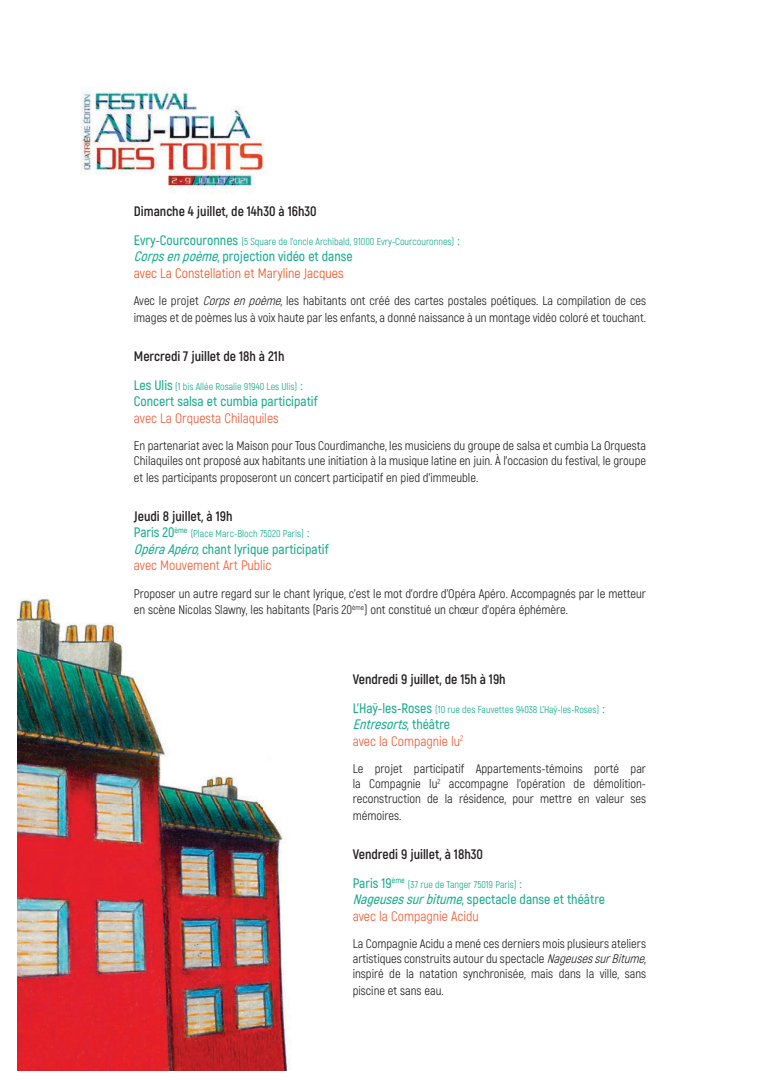
<style>
.page{position:relative;width:780px;height:1088px;background:#fff}
.page>*{position:absolute;margin:0;border:0;box-sizing:border-box;transform-origin:0 0}
.t1{font:600 13.75px/16.5px "Akrobat";color:#18ab8d}
.t2{font:700 13.75px/16.5px "Akrobat";color:#231f20}
.t3{font:13.75px/16.5px "Akrobat";color:#f15622}
.t4{font:13.75px/16.5px "Akrobat";color:#f15d38}
.t5{font:12.5px/15px "Akrobat";color:#231f20}
.t6{font:10px "Akrobat";color:#18ab8d}
.s1{font-weight:600;font-size:13.75px}
.s2{font-size:13.75px}
.s3{font-weight:600;font-style:italic;color:#18ab8d}
.s4{font-weight:600;color:#18ab8d}
.s5{font-style:italic}
.s6{font-weight:400;color:#f15d38}
</style>
<div class="page">
<img style="left:81px;top:87px;width:184px;height:106px">
<img style="left:18px;top:595px;width:272px;height:475px">
<p class="t2" style="left:134px;top:203px;width:184px">Dimanche 4 juillet, de 14h30 à 16h30</p>
<p class="t6" style="left:134px;top:235px;width:327px"><span class="s1">Evry-Courcouronnes</span> (5 Square de l’oncle Archibald, 91000 Evry-Courcouronnes) <span class="s2">:</span></p>
<p class="t3" style="left:134px;top:248px;width:220px"><span class="s3">Corpsenpoème</span><span class="s4">, projection vidéo et danse </span>avec La Constellation et Maryline Jacques</p>
<p class="t5" style="left:134px;top:293px;width:513px;line-height:16.5px">Avec le projet <span class="s5">Corpsenpoème</span>, les habitants ont créé des cartes postales poétiques. La compilation de ces images et de poèmes lus à voix haute par les enfants, a donné naissance à un montage vidéo coloré et touchant.</p>
<p class="t2" style="left:134px;top:348px;width:152px">Mercredi 7 juillet de 18h à 21h</p>
<p class="t6" style="left:134px;top:380px;width:170px"><span class="s1">Les Ulis</span> (1 bis Allée Rosalie 91940 Les Ulis) <span class="s2">:</span></p>
<p class="t1" style="left:134px;top:393px;width:185px">Concert salsa et cumbia participatif</p>
<p class="t4" style="left:134px;top:410px;width:146px">avec La Orquesta Chilaquiles</p>
<p class="t5" style="left:134px;top:438px;width:514px">En partenariat avec la Maison pour Tous Courdimanche, les musiciens du groupe de salsa et cumbia La Orquesta<br>Chilaquiles ont proposé aux habitants une initiation à la musique latine en juin. À l’occasion du festival, le groupe</p>
<p class="t5" style="left:134px;top:470px;width:346px">et les participants proposeront un concert participatif en pied d’immeuble.</p>
<p class="t2" style="left:134px;top:508px;width:100px">Jeudi 8 juillet, à 19h<br><span class="s4">Paris 20</span><sup>ème</sup></p>
<p class="t6" style="left:191px;top:528px;width:120px">(Place Marc-Bloch 75020 Paris) <span class="s2">:</span></p>
<p class="t1" style="left:134px;top:541px;width:196px"><span class="s5">OpéraApéro,</span>chant lyrique participatif <span class="s6">avec Mouvement Art Public</span></p>
<p class="t5" style="left:134px;top:585px;width:513px;line-height:16.5px">Proposer un autre regard sur le chant lyrique, c’est le mot d’ordre d’Opéra Apéro. Accompagnés par le metteur en scène Nicolas Slawny, les habitants (Paris 20<sup>ème</sup>) ont constitué un chœur d’opéra éphémère.</p>
<p class="t2" style="left:353px;top:670px;width:154px">Vendredi 9 juillet, de 15h à 19h</p>
<p class="t6" style="left:353px;top:703px;width:253px"><span class="s1">L’Haÿ-les-Roses</span> (10 rue des Fauvettes 94038 L’Haÿ-les-Roses) <span class="s2">:</span></p>
<p class="t4" style="left:353px;top:716px;width:112px"><span class="s3">Entresorts</span><span class="s4">, t h é â t r e </span>avec la Compagnie lu<sup>2</sup></p>
<p class="t5" style="left:353px;top:761px;width:295px;text-align:justify">Le projet participatif Appartements-témoins porté par la Compagnie lu<sup>2</sup> accompagne l’opération de démolition&shy;reconstruction de la résidence, pour mettre en valeur ses</p>
<p class="t5" style="left:353px;top:808px;width:50px">mémoires.</p>
<p class="t2" style="left:353px;top:839px;width:132px;line-height:29px">Vendredi 9 juillet, à 18h30<br><span class="s4">Paris 19</span><sup>ème</sup></p>
<p class="t6" style="left:408px;top:878px;width:116px">(37 rue de Tanger 75019 Paris) <span class="s2">:</span></p>
<p class="t1" style="left:353px;top:891px;width:254px"><span class="s5">Nageusessurbitume</span>, spectacle danse et théâtre <span class="s6">avec la Compagnie Acidu</span></p>
<p class="t5" style="left:353px;top:936px;width:297px">La Compagnie Acidu a mené ces derniers mois plusieurs ateliers artistiques construits autour du spectacle <span class="s5">NageusessurBitume</span>, inspiré de la natation synchronisée, mais dans la ville, sans</p>
<p class="t5" style="left:353px;top:983px;width:92px">piscine et sans eau.</p>
</div>
